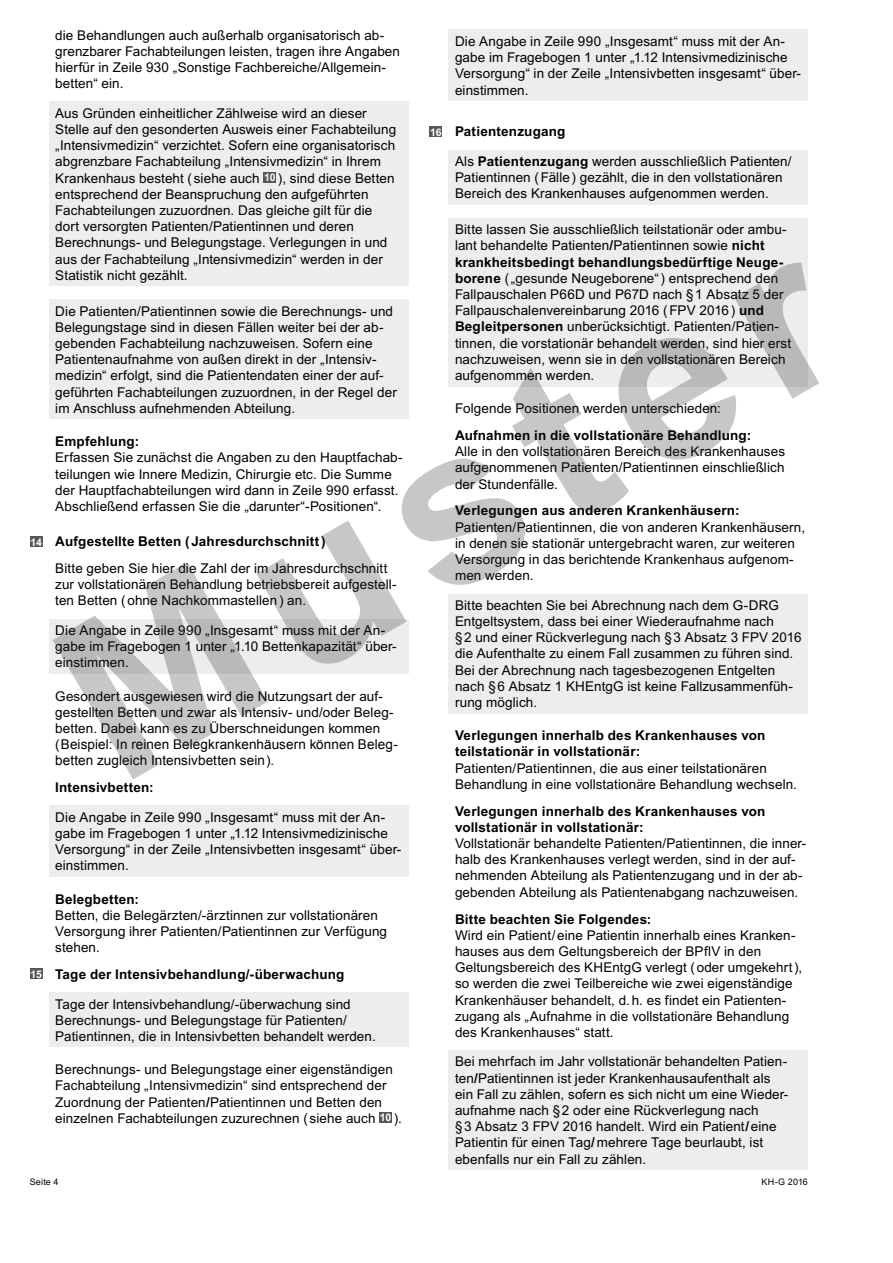
<style>
.page{position:relative;width:893px;height:1263px;background:#fff}
.page>*{position:absolute;margin:0;border:0;box-sizing:border-box;transform-origin:0 0}
.t1{font:225px "Arial Bold MT2";color:#1d1d1b}
.t2{font:13.5px/16.2px "Arial";letter-spacing:.005em;color:#000}
.t3{font:700 13.5px/16.2px "Arial";letter-spacing:.01em;color:#000}
.t4{font:13.5px/16.2px "Arial MT2";letter-spacing:.005em;color:#000}
.t5{font:700 10.5px "Arial";color:#fff}
.t6{font:9px "Arial";letter-spacing:.02em;color:#000}
.s1{font-weight:700;font-size:10.5px;color:#fff}
.s2{font-weight:700}
</style>
<div class="page">
<div style="left:49px;top:102px;width:359px;height:184px;background:#ededed"></div>
<div style="left:263px;top:172px;width:13px;height:11px;background:#575756"></div>
<div style="left:49px;top:299px;width:359px;height:120px;background:#ededed"></div>
<div style="left:49px;top:619px;width:359px;height:55px;background:#ededed"></div>
<div style="left:49px;top:806px;width:359px;height:71px;background:#ededed"></div>
<div style="left:30px;top:968px;width:13px;height:11px;background:#575756"></div>
<div style="left:49px;top:992px;width:359px;height:55px;background:#ededed"></div>
<div style="left:379px;top:1112px;width:13px;height:11px;background:#575756"></div>
<div style="left:449px;top:30px;width:359px;height:71px;background:#ededed"></div>
<div style="left:449px;top:150px;width:359px;height:55px;background:#ededed"></div>
<div style="left:449px;top:218px;width:359px;height:168px;background:#ededed"></div>
<div style="left:449px;top:594px;width:359px;height:119px;background:#ededed"></div>
<div style="left:449px;top:1050px;width:359px;height:120px;background:#ededed"></div>
<div style="left:30px;top:537px;width:13px;height:10px;background:#575756"></div>
<div style="left:429px;top:127px;width:13px;height:10px;background:#575756"></div>
<p class="t2" style="left:55px;top:27px;width:346px">die Behandlungen auch außerhalb organisatorisch ab&shy;grenzbarer Fachabteilungen leisten, tragen ihre Angaben hierfür in Zeile 930 „Sonstige Fachbereiche/Allgemein&shy;betten“ ein.</p>
<p class="t2" style="left:55px;top:105px;width:342px">Aus Gründen einheitlicher Zählweise wird an dieser Stelle auf den gesonderten Ausweis einer Fachabteilung „Intensivmedizin“ verzichtet. Sofern eine organisatorisch abgrenzbare Fachabteilung „Intensivmedizin“ in Ihrem Krankenhaus besteht (siehe auch <span class="s1">10</span> ), sind diese Betten entsprechend der Beanspruchung den aufgeführten Fachabteilungen zuzuordnen. Das gleiche gilt für die dort versorgten Patienten/Patientinnen und deren Berechnungs- und Belegungstage. Verlegungen in und aus der Fachabteilung „Intensivmedizin“ werden in der Statistik nicht gezählt.</p>
<p class="t2" style="left:55px;top:303px;width:343px">Die Patienten/Patientinnen sowie die Berechnungs- und Belegungstage sind in diesen Fällen weiter bei der ab&shy;gebenden Fachabteilung nachzuweisen. Sofern eine Patientenaufnahme von außen direkt in der „Intensiv&shy;medizin“ erfolgt, sind die Patientendaten einer der auf&shy;geführten Fachabteilungen zuzuordnen, in der Regel der im Anschluss aufnehmenden Abteilung.</p>
<p class="t3" style="left:55px;top:434px;width:85px">Empfehlung:</p>
<p class="t2" style="left:55px;top:450px;width:349px">Erfassen Sie zunächst die Angaben zu den Hauptfachab&shy;teilungen wie Innere Medizin, Chirurgie etc. Die Summe der Hauptfachabteilungen wird dann in Zeile 990 erfasst.<br>Abschließend erfassen Sie die „darunter“-Positionen“.</p>
<p class="t3" style="left:55px;top:534px;width:272px">Aufgestellte Betten (Jahresdurchschnitt)</p>
<p class="t2" style="left:55px;top:560px;width:343px">Bitte geben Sie hier die Zahl der im Jahresdurchschnitt zur vollstationären Behandlung betriebsbereit aufgestell&shy;ten Betten (ohne Nachkommastellen) an.</p>
<p class="t2" style="left:55px;top:622px;width:343px">Die Angabe in Zeile 990 „Insgesamt“ muss mit der An&shy;gabe im Fragebogen 1 unter „1.10 Bettenkapazität“ über&shy;einstimmen.</p>
<p class="t2" style="left:55px;top:688px;width:340px">Gesondert ausgewiesen wird die Nutzungsart der auf&shy;gestellten Betten und zwar als Intensiv- und/oder Beleg&shy;betten. Dabei kann es zu Überschneidungen kommen</p>
<p class="t4" style="left:55px;top:736px;width:344px">( Beispiel: In reinen Belegkrankenhäusern können Beleg&shy;betten zugleich Intensivbetten sein ).</p>
<p class="t3" style="left:55px;top:780px;width:100px">Intensivbetten:</p>
<p class="t2" style="left:55px;top:809px;width:347px">Die Angabe in Zeile 990 „Insgesamt“ muss mit der An&shy;gabe im Fragebogen 1 unter „1.12 Intensivmedizinische Versorgung“ in der Zeile „Intensivbetten insgesamt“ über&shy;einstimmen.</p>
<p class="t3" style="left:55px;top:891px;width:85px">Belegbetten:</p>
<p class="t2" style="left:55px;top:907px;width:333px">Betten, die Belegärzten/-ärztinnen zur vollstationären<br>Versorgung ihrer Patienten/Patientinnen zur Verfügung stehen.</p>
<p class="t2" style="left:55px;top:960px;width:297px;line-height:29.5px;text-indent:-25px"><span class="s1">15</span> <span class="s2">Tage der Intensivbehandlung/-überwachung<br></span>Tage der Intensivbehandlung/-überwachung sind</p>
<p class="t2" style="left:55px;top:1012px;width:322px">Berechnungs- und Belegungstage für Patienten/<br>Patientinnen, die in Intensivbetten behandelt werden.</p>
<p class="t2" style="left:55px;top:1061px;width:348px">Berechnungs- und Belegungstage einer eigenständigen Fachabteilung „Intensivmedizin“ sind entsprechend der Zuordnung der Patienten<span class="s2">/</span>Patientinnen und Betten den einzelnen Fachabteilungen zuzurechnen ( siehe auch <span class="s1">10</span> ).</p>
<p class="t2" style="left:455px;top:33px;width:347px">Die Angabe in Zeile 990 „Insgesamt“ muss mit der An&shy;gabe im Fragebogen 1 unter „1.12 Intensivmedizinische Versorgung“ in der Zeile „Intensivbetten insgesamt“ über&shy;einstimmen.</p>
<p class="t2" style="left:455px;top:117px;width:338px;line-height:29.5px"><span class="s2">Patientenzugang<br></span>Als <span class="s2">Patientenzugang</span> werden ausschließlich Patienten/</p>
<p class="t2" style="left:455px;top:169px;width:329px">Patientinnen (Fälle) gezählt, die in den vollstationären<br>Bereich des Krankenhauses aufgenommen werden.</p>
<p class="t2" style="left:455px;top:221px;width:338px">Bitte lassen Sie ausschließlich teilstationär oder ambu&shy;lant behandelte Patienten<span class="s2">/</span>Patientinnen sowie <span class="s2">nicht krankheitsbedingt behandlungsbedürftige Neuge&shy;borene</span> („gesunde Neugeborene“) entsprechend den Fallpauschalen P66D und P67D nach §1 Absatz 5 der Fallpauschalenvereinbarung 2016 (FPV 2016) <span class="s2">und Begleitpersonen</span> unberücksichtigt. Patienten/Patien&shy;tinnen, die vorstationär behandelt werden, sind hier erst nachzuweisen, wenn sie in den vollstationären Bereich aufgenommen werden.</p>
<p class="t2" style="left:455px;top:400px;width:267px">Folgende Positionen werden unterschieden:</p>
<p class="t3" style="left:455px;top:428px;width:298px">Aufnahmen in die vollstationäre Behandlung:</p>
<p class="t2" style="left:455px;top:443px;width:332px;text-align:justify">Alle in den vollstationären Bereich des Krankenhauses aufgenommenen Patienten/Patientinnen einschließlich der Stundenfälle.</p>
<p class="t3" style="left:455px;top:503px;width:286px">Verlegungen aus anderen Krankenhäusern:</p>
<p class="t2" style="left:455px;top:519px;width:352px">Patienten/Patientinnen, die von anderen Krankenhäusern, in denen sie stationär untergebracht waren, zur weiteren Versorgung in das berichtende Krankenhaus aufgenom&shy;men werden.</p>
<p class="t2" style="left:455px;top:597px;width:348px">Bitte beachten Sie bei Abrechnung nach dem G-DRG Entgeltsystem, dass bei einer Wiederaufnahme nach<br>§2 und einer Rückverlegung nach §3 Absatz 3 FPV 2016 die Aufenthalte zu einem Fall zusammen zu führen sind.<br>Bei der Abrechnung nach tagesbezogenen Entgelten nach §6 Absatz 1 KHEntgG ist keine Fallzusammenfüh&shy;rung möglich.</p>
<p class="t3" style="left:455px;top:728px;width:312px">Verlegungen innerhalb des Krankenhauses von teilstationär in vollstationär:</p>
<p class="t2" style="left:455px;top:760px;width:343px">Patienten/Patientinnen, die aus einer teilstationären<br>Behandlung in eine vollstationäre Behandlung wechseln.</p>
<p class="t3" style="left:455px;top:803px;width:312px">Verlegungen innerhalb des Krankenhauses von vollstationär in vollstationär:</p>
<p class="t2" style="left:455px;top:835px;width:353px">Vollstationär behandelte Patienten/Patientinnen, die inner&shy;halb des Krankenhauses verlegt werden, sind in der auf&shy;nehmenden Abteilung als Patientenzugang und in der ab&shy;gebenden Abteilung als Patientenabgang nachzuweisen.</p>
<p class="t3" style="left:455px;top:911px;width:198px">Bitte beachten Sie Folgendes:</p>
<p class="t2" style="left:455px;top:927px;width:349px">Wird ein Patient/eine Patientin innerhalb eines Kranken&shy;hauses aus dem Geltungsbereich der BPflV in den Geltungsbereich des KHEntgG verlegt (oder umgekehrt), so werden die zwei Teilbereiche wie zwei eigenständige Krankenhäuser behandelt, d.h. es findet ein Patienten&shy;zugang als „Aufnahme in die vollstationäre Behandlung des Krankenhauses“ statt.</p>
<p class="t2" style="left:455px;top:1054px;width:335px">Bei mehrfach im Jahr vollstationär behandelten Patien&shy;ten<span class="s2">/</span>Patientinnen ist jeder Krankenhausaufenthalt als ein Fall zu zählen, sofern es sich nicht um eine Wieder&shy;aufnahme nach §2 oder eine Rückverlegung nach<br>§3 Absatz 3 FPV 2016 handelt. Wird ein Patient<span class="s2">/</span>eine Patientin für einen Tag<span class="s2">/</span>mehrere Tage beurlaubt, ist ebenfalls nur ein Fall zu zählen.</p>
<p class="t5" style="left:430px;top:125px;width:13px">16</p>
<h1 class="t1" style="left:5px;top:589px;width:852px;rotate:-30deg">Muster</h1>
<p class="t5" style="left:30px;top:535px;width:13px">14</p>
<p class="t6" style="left:30px;top:1175px;width:30px">Seite 4</p>
<p class="t6" style="left:761px;top:1175px;width:48px">KH-G 2016</p>
</div>
